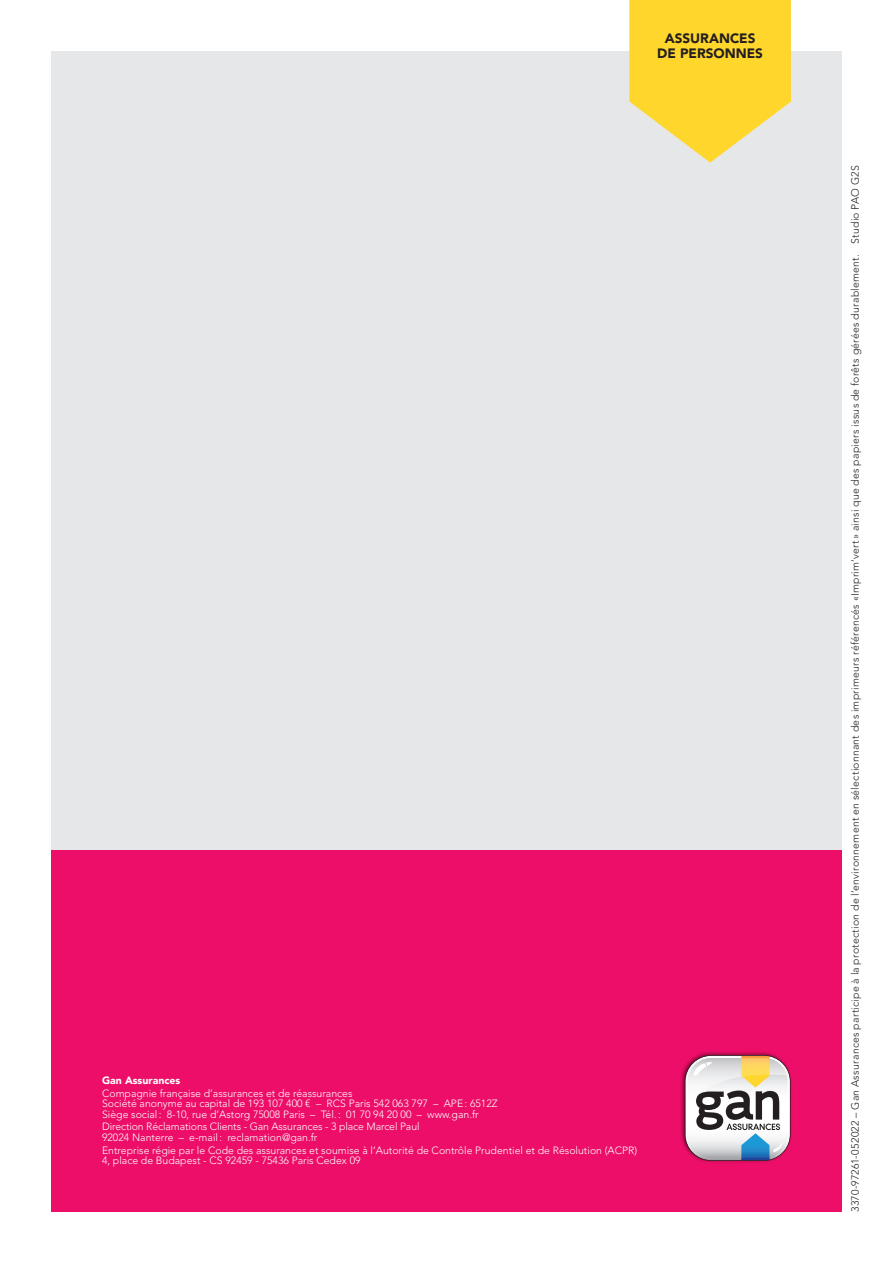
<style>
.page{position:relative;width:893px;height:1263px;background:#fff}
.page>*{position:absolute;margin:0;border:0;box-sizing:border-box;transform-origin:0 0}
.t1{font:900 13.5px/14.2px "Avenir LT Std";color:#231f20;text-align:center}
.t2{font:300 10.5px/10.5px "Avenir LT Std";color:#fff}
.t3{font:300 10.5px "Avenir LT Std";letter-spacing:.02em;color:#231f20}
.t4{font:900 10.5px "Avenir LT Std";color:#fff}
</style>
<div class="page">
<div style="left:51px;top:51px;width:791px;height:799px;background:#e6e7e9"></div>
<div style="left:51px;top:850px;width:791px;height:362px;background:#ec0e68"></div>
<img style="left:681px;top:1052px;width:94px;height:110px">
<svg style="left:685px;top:1055px;width:106px;height:106px;background:#bfb5b5"></svg>
<svg style="left:629px;top:0;width:162px;height:163px"></svg>
<p class="t1" style="left:657px;top:31px;width:107px">ASSURANCES<br>DE PERSONNES</p>
<p class="t4" style="left:102px;top:1074px;width:80px">Gan Assurances</p>
<p class="t2" style="left:102px;top:1088px;width:397px">Compagnie française d’assurances et de réassurances<br>Société anonyme au capital de 193 107 400 € – RCS Paris 542 063 797 – APE: 6512Z<br>Siège social: 8-10, rue d’Astorg 75008 Paris – Tél.: 01 70 94 20 00 – www.gan.fr</p>
<p class="t2" style="left:102px;top:1122px;width:319px">Direction Réclamations Clients - Gan Assurances - 3 place Marcel Paul<br>92024 Nanterre – e-mail: reclamation@gan.fr</p>
<p class="t2" style="left:102px;top:1145px;width:537px">Entreprise régie par le Code des assurances et soumise à l’Autorité de Contrôle Prudentiel et de Résolution (ACPR)<br>4, place de Budapest - CS 92459 - 75436 Paris Cedex 09</p>
<p class="t3" style="left:849px;top:1212px;width:1048px;rotate:-90deg">3370-97261-052022 – Gan Assurances participe à la protection de l’environnement en sélectionnant des imprimeurs référencés «Imprim’vert» ainsi que des papiers issus de forêts gérées durablement. Studio PAO G2S</p>
</div>
